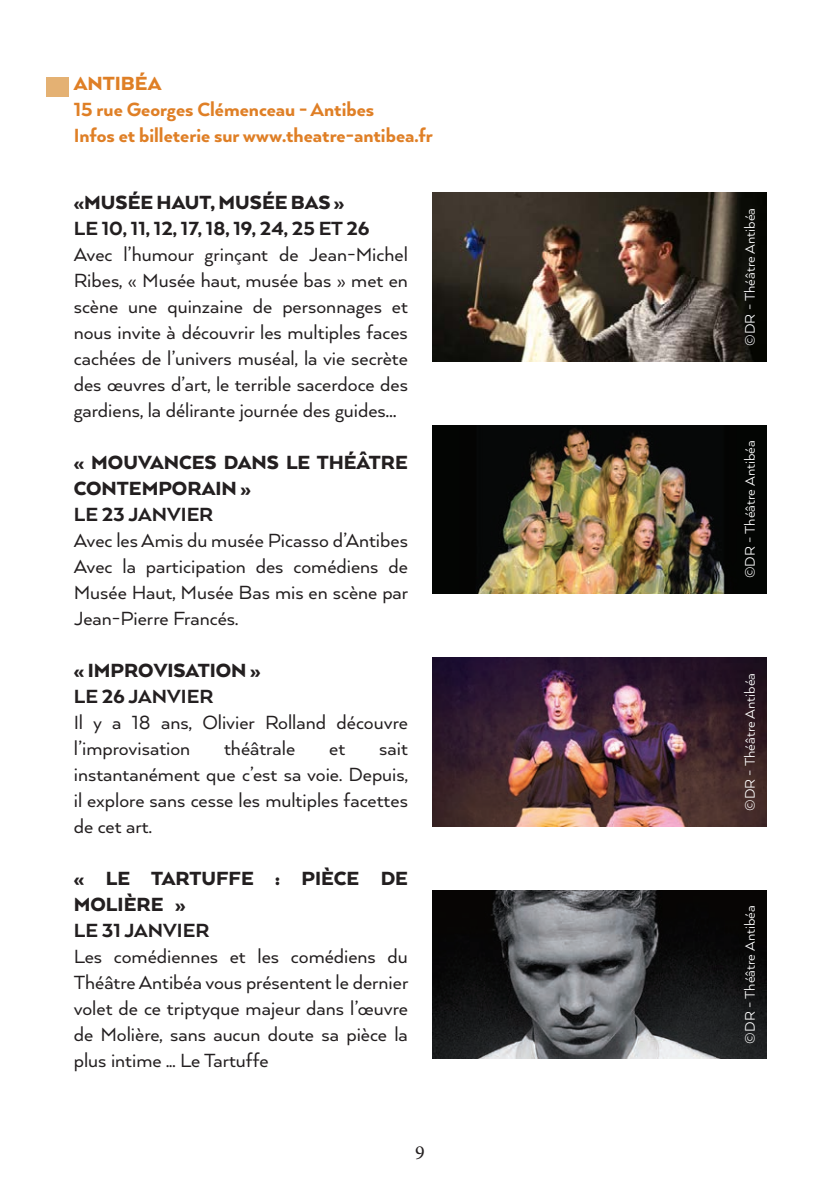
<style>
.page{position:relative;width:840px;height:1191px;background:#fff}
.page>*{position:absolute;margin:0;border:0;box-sizing:border-box;transform-origin:0 0}
.t1{font:22px/26px "Arquitecta";color:#231f20;text-align:justify}
.t2{font:900 22px/26px "Arquitecta";color:#231f20}
.t3{font:800 22px "Arquitecta";color:#df7f26}
.t4{font:800 22px "Arquitecta";color:#231f20}
.t5{font:900 22px "Arquitecta";color:#df7f26}
.t6{font:20px "Minion Pro";color:#231f20}
.t7{font:16px "Arquitecta";color:#fff}
</style>
<div class="page">
<img style="left:432px;top:425px;width:333px;height:168px">
<img style="left:432px;top:658px;width:333px;height:168px">
<img style="left:432px;top:890px;width:333px;height:168px">
<img style="left:432px;top:193px;width:333px;height:168px">
<div style="left:46px;top:77px;width:23px;height:19px;background:#e4b173"></div>
<p class="t5" style="left:74px;top:70px;width:89px">ANTIBÉA</p>
<p class="t3" style="left:74px;top:96px;width:302px">15 rue Georges Clémenceau - Antibes</p>
<p class="t3" style="left:74px;top:122px;width:360px">Infos et billeterie sur www.theatre-antibea.fr</p>
<p class="t2" style="left:74px;top:188px;width:272px">«MUSÉE HAUT, MUSÉE BAS »</p>
<p class="t4" style="left:74px;top:214px;width:297px">LE 10, 11, 12, 17, 18, 19, 24, 25 ET 26</p>
<p class="t1" style="left:74px;top:240px;width:335px">Avec l’humour grinçant de Jean-Michel Ribes, « Musée haut, musée bas » met en scène une quinzaine de personnages et nous invite à découvrir les multiples faces cachées de l’univers muséal, la vie secrète des œuvres d’art, le terrible sacerdoce des gardiens, la délirante journée des guides…</p>
<p class="t2" style="left:74px;top:449px;width:335px">« MOUVANCES DANS LE THÉÂTRE<br>CONTEMPORAIN »</p>
<p class="t4" style="left:74px;top:500px;width:141px">LE 23 JANVIER</p>
<p class="t1" style="left:74px;top:526px;width:335px">Avec les Amis du musée Picasso d’Antibes</p>
<p class="t1" style="left:74px;top:552px;width:336px">Avec la participation des comédiens de Musée Haut, Musée Bas mis en scène par Jean-Pierre Francés.</p>
<p class="t2" style="left:74px;top:657px;width:188px">« IMPROVISATION »</p>
<p class="t4" style="left:74px;top:682px;width:141px">LE 26 JANVIER</p>
<p class="t1" style="left:74px;top:708px;width:335px">Il y a 18 ans, Olivier Rolland découvre l’improvisation</p>
<p class="t1" style="left:224px;top:734px;width:73px">théâtrale</p>
<p class="t1" style="left:329px;top:734px;width:18px">et</p>
<p class="t1" style="left:74px;top:734px;width:335px;text-indent:305px">sait instantanément que c’est sa voie. Depuis, il explore sans cesse les multiples facettes de cet art.</p>
<p class="t2" style="left:74px;top:865px;width:335px">« LE TARTUFFE : PIÈCE DE<br>MOLIÈRE »</p>
<p class="t4" style="left:74px;top:916px;width:137px">LE 31 JANVIER</p>
<p class="t1" style="left:74px;top:942px;width:336px">Les comédiennes et les comédiens du Théâtre Antibéa vous présentent le dernier volet de ce triptyque majeur dans l’œuvre de Molière, sans aucun doute sa pièce la plus intime ... Le Tartuffe</p>
<p class="t6" style="left:415px;top:1139px;width:11px">9</p>
<p class="t7" style="left:739px;top:346px;width:140px;rotate:-90deg">©DR - Théâtre Antibéa</p>
<p class="t7" style="left:739px;top:578px;width:140px;rotate:-90deg">©DR - Théâtre Antibéa</p>
<p class="t7" style="left:739px;top:811px;width:140px;rotate:-90deg">©DR - Théâtre Antibéa</p>
<p class="t7" style="left:739px;top:1043px;width:140px;rotate:-90deg">©DR - Théâtre Antibéa</p>
</div>
